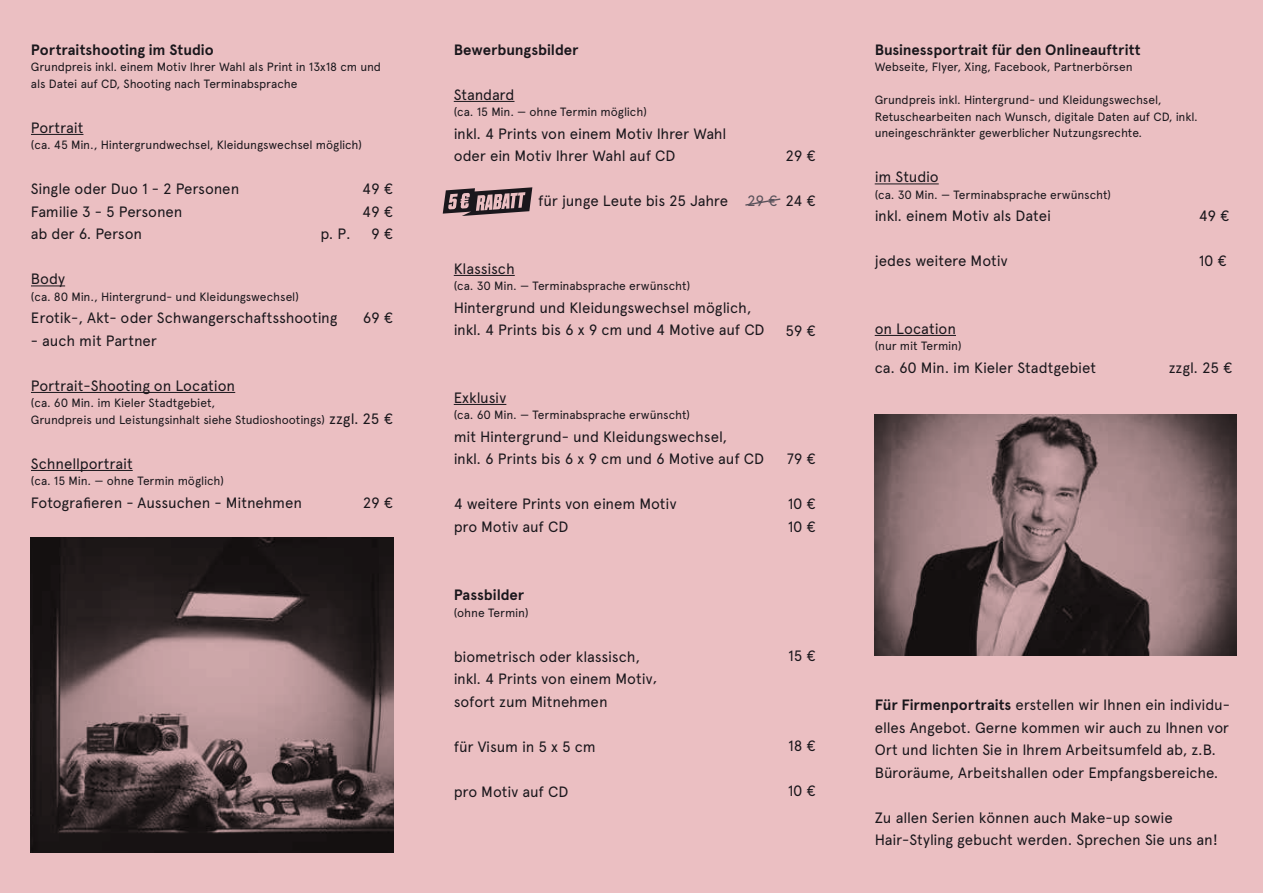
<style>
.page{position:relative;width:1263px;height:893px;background:#ebbfc2}
.page>*{position:absolute;margin:0;border:0;box-sizing:border-box;transform-origin:0 0}
.t1{font:15px/22.5px "Apercu";letter-spacing:-.01em;color:#1a171c}
.t2{font:700 15px "Apercu";letter-spacing:-.005em;color:#1a171c}
.t3{font:15px "Apercu";color:#59525b}
.t4{font:12px/16.5px "Apercu";letter-spacing:-.01em;color:#1a171c}
.s1{color:#1a171c}
.s2{font-weight:700}
</style>
<div class="page">
<hr style="left:454px;top:101px;width:60px;height:1px;background:#1a171c">
<hr style="left:454px;top:275px;width:61px;height:1px;background:#1a171c">
<hr style="left:454px;top:404px;width:52px;height:1px;background:#1a171c">
<svg style="left:745px;top:198px;width:35px;height:8px"></svg>
<hr style="left:31px;top:134px;width:52px;height:1px;background:#1a171c">
<hr style="left:31px;top:286px;width:34px;height:1px;background:#1a171c">
<hr style="left:31px;top:392px;width:204px;height:1px;background:#1a171c">
<hr style="left:31px;top:470px;width:102px;height:1px;background:#1a171c">
<hr style="left:875px;top:184px;width:64px;height:1px;background:#1a171c">
<hr style="left:875px;top:335px;width:81px;height:1px;background:#1a171c">
<img style="left:875px;top:415px;width:361px;height:240px">
<img style="left:31px;top:538px;width:362px;height:314px">
<svg style="left:443px;top:187px;width:89px;height:29px"></svg>
<p class="t2" style="left:31px;top:41px;width:184px">Portraitshooting im Studio</p>
<p class="t4" style="left:31px;top:59px;width:352px">Grundpreis inkl. einem Motiv Ihrer Wahl als Print in 13x18 cm und als Datei auf CD, Shooting nach Terminabsprache</p>
<p class="t1" style="left:31px;top:116px;width:54px">Portrait</p>
<p class="t4" style="left:31px;top:137px;width:333px">(ca. 45 Min., Hintergrundwechsel, Kleidungswechsel möglich)</p>
<p class="t1" style="left:31px;top:178px;width:210px">Single oder Duo 1 - 2 Personen<br>Familie 3 - 5 Personen<br>ab der 6. Person</p>
<p class="t1" style="left:31px;top:268px;width:36px">Body</p>
<p class="t4" style="left:31px;top:288px;width:269px">(ca. 80 Min., Hintergrund- und Kleidungswechsel)</p>
<p class="t1" style="left:31px;top:307px;width:308px">Erotik-, Akt- oder Schwangerschaftsshooting</p>
<p class="t1" style="left:31px;top:329px;width:127px">- auch mit Partner</p>
<p class="t1" style="left:31px;top:374px;width:206px">Portrait-Shooting on Location</p>
<p class="t4" style="left:31px;top:395px;width:296px">(ca. 60 Min. im Kieler Stadtgebiet,<br>Grundpreis und Leistungsinhalt siehe Studioshootings)</p>
<p class="t1" style="left:31px;top:452px;width:103px">Schnellportrait</p>
<p class="t4" style="left:31px;top:473px;width:195px">(ca. 15 Min. — ohne Termin möglich)</p>
<p class="t1" style="left:31px;top:491px;width:273px">Fotografieren - Aussuchen - Mitnehmen</p>
<p class="t1" style="left:362px;top:178px;width:32px">49 €<br>49 €</p>
<p class="t1" style="left:320px;top:223px;width:32px">p. P.</p>
<p class="t1" style="left:371px;top:223px;width:24px">9 €</p>
<p class="t1" style="left:363px;top:307px;width:32px">69 €</p>
<p class="t1" style="left:329px;top:407px;width:65px">zzgl. 25 €</p>
<p class="t1" style="left:363px;top:491px;width:32px">29 €</p>
<p class="t2" style="left:454px;top:41px;width:126px">Bewerbungsbilder</p>
<p class="t1" style="left:454px;top:83px;width:62px">Standard</p>
<p class="t4" style="left:454px;top:104px;width:195px">(ca. 15 Min. — ohne Termin möglich)</p>
<p class="t1" style="left:454px;top:122px;width:274px">inkl. 4 Prints von einem Motiv Ihrer Wahl oder ein Motiv Ihrer Wahl auf CD</p>
<p class="t1" style="left:538px;top:190px;width:192px">für junge Leute bis 25 Jahre</p>
<p class="t1" style="left:785px;top:145px;width:32px">29 €</p>
<p class="t3" style="left:747px;top:192px;width:70px">29 € <span class="s1">24 €</span></p>
<p class="t1" style="left:454px;top:257px;width:63px">Klassisch</p>
<p class="t4" style="left:454px;top:278px;width:238px">(ca. 30 Min. — Terminabsprache erwünscht)</p>
<p class="t1" style="left:454px;top:296px;width:312px">Hintergrund und Kleidungswechsel möglich, inkl. 4 Prints bis 6 x 9 cm und 4 Motive auf CD</p>
<p class="t1" style="left:454px;top:386px;width:54px">Exklusiv</p>
<p class="t4" style="left:454px;top:407px;width:238px">(ca. 60 Min. — Terminabsprache erwünscht)</p>
<p class="t1" style="left:454px;top:425px;width:312px">mit Hintergrund- und Kleidungswechsel,<br>inkl. 6 Prints bis 6 x 9 cm und 6 Motive auf CD</p>
<p class="t1" style="left:454px;top:493px;width:224px">4 weitere Prints von einem Motiv pro Motiv auf CD</p>
<p class="t2" style="left:454px;top:586px;width:72px">Passbilder</p>
<p class="t4" style="left:454px;top:604px;width:76px">(ohne Termin)</p>
<p class="t1" style="left:454px;top:645px;width:205px">biometrisch oder klassisch, inkl. 4 Prints von einem Motiv‚ sofort zum Mitnehmen</p>
<p class="t1" style="left:454px;top:735px;width:143px">für Visum in 5 x 5 cm</p>
<p class="t1" style="left:454px;top:780px;width:116px">pro Motiv auf CD</p>
<p class="t1" style="left:785px;top:319px;width:32px">59 €</p>
<p class="t1" style="left:787px;top:448px;width:31px">79 €</p>
<p class="t1" style="left:788px;top:493px;width:30px">10 €<br>10 €</p>
<p class="t1" style="left:788px;top:645px;width:29px">15 €</p>
<p class="t1" style="left:788px;top:735px;width:29px">18 €</p>
<p class="t1" style="left:788px;top:780px;width:30px">10 €</p>
<p class="t2" style="left:875px;top:41px;width:267px">Businessportrait für den Onlineauftritt</p>
<p class="t4" style="left:875px;top:59px;width:260px">Webseite, Flyer, Xing, Facebook, Partnerbörsen</p>
<p class="t4" style="left:875px;top:92px;width:324px">Grundpreis inkl. Hintergrund- und Kleidungswechsel,<br>Retuschearbeiten nach Wunsch, digitale Daten auf CD, inkl. uneingeschränkter gewerblicher Nutzungsrechte.</p>
<p class="t1" style="left:875px;top:166px;width:66px">im Studio</p>
<p class="t4" style="left:875px;top:186px;width:238px">(ca. 30 Min. — Terminabsprache erwünscht)</p>
<p class="t1" style="left:875px;top:205px;width:178px">inkl. einem Motiv als Datei</p>
<p class="t1" style="left:1199px;top:205px;width:32px">49 €</p>
<p class="t1" style="left:875px;top:250px;width:135px">jedes weitere Motiv</p>
<p class="t1" style="left:1199px;top:250px;width:30px">10 €</p>
<p class="t1" style="left:875px;top:317px;width:83px">on Location</p>
<p class="t4" style="left:875px;top:338px;width:88px">(nur mit Termin)</p>
<p class="t1" style="left:875px;top:356px;width:223px">ca. 60 Min. im Kieler Stadtgebiet</p>
<p class="t1" style="left:1169px;top:356px;width:65px">zzgl. 25 €</p>
<p class="t1" style="left:875px;top:694px;width:357px"><span class="s2">Für Firmenportraits</span> erstellen wir Ihnen ein individu&shy;elles Angebot. Gerne kommen wir auch zu Ihnen vor Ort und lichten Sie in Ihrem Arbeitsumfeld ab, z.B.<br>Büroräume, Arbeitshallen oder Empfangsbereiche.</p>
<p class="t1" style="left:875px;top:806px;width:345px">Zu allen Serien können auch Make-up sowie<br>Hair-Styling gebucht werden. Sprechen Sie uns an!</p>
</div>
